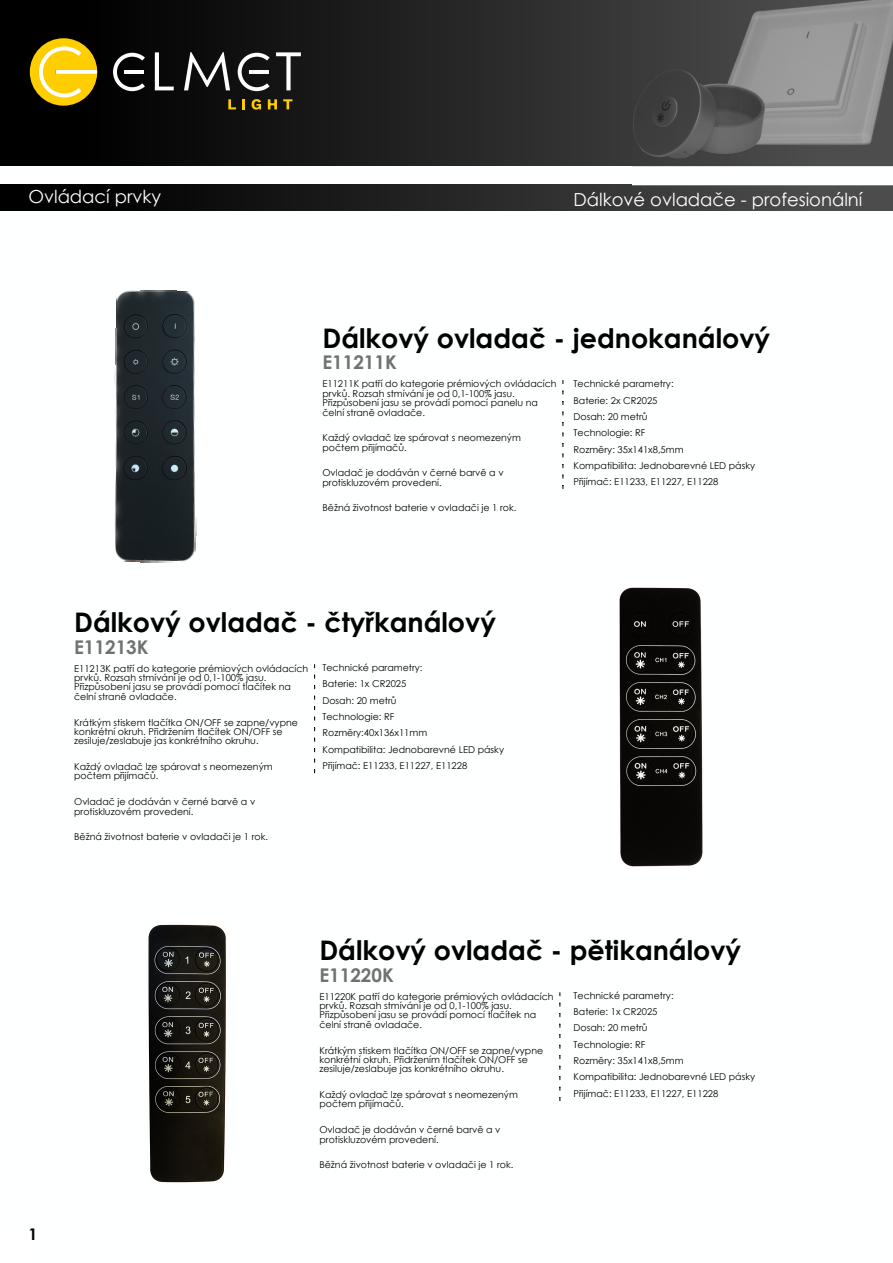
<style>
.page{position:relative;width:893px;height:1263px;background:#fff}
.page>*{position:absolute;margin:0;border:0;box-sizing:border-box;transform-origin:0 0}
.t1{font:700 27px "Century Gothic";color:#000}
.t2{font:700 18.9px "Century Gothic";color:#707171}
.t3{font:18px "Century Gothic";color:#fff}
.t4{font:700 16.05px "Century Gothic";color:#020000}
.t5{font:9.45px/9.4px "Century Gothic";color:#000}
</style>
<div class="page">
<svg style="left:0;top:0;width:633px;height:166px;background:#1a1a1a"></svg>
<div style="left:0;top:185px;width:893px;height:25px;background:linear-gradient(to right,#000,#525252)"></div>
<img style="left:633px;top:0;width:260px;height:189px">
<svg style="left:562px;top:380px;width:1px;height:109px"></svg>
<svg style="left:559px;top:992px;width:1px;height:110px"></svg>
<img style="left:148px;top:924px;width:78px;height:259px">
<svg style="left:314px;top:665px;width:1px;height:109px"></svg>
<img style="left:619px;top:587px;width:84px;height:280px">
<img style="left:114px;top:290px;width:83px;height:273px">
<svg style="left:228px;top:99px;width:8px;height:10px"></svg>
<svg style="left:242px;top:99px;width:3px;height:10px"></svg>
<svg style="left:252px;top:99px;width:9px;height:11px"></svg>
<svg style="left:268px;top:99px;width:9px;height:10px"></svg>
<svg style="left:283px;top:99px;width:9px;height:10px"></svg>
<svg style="left:113px;top:53px;width:32px;height:38px"></svg>
<hr style="left:124px;top:70px;width:20px;height:4px;background:#fffefe">
<svg style="left:238px;top:53px;width:32px;height:38px"></svg>
<hr style="left:249px;top:70px;width:20px;height:4px;background:#fffefe">
<svg style="left:155px;top:52px;width:19px;height:38px"></svg>
<svg style="left:184px;top:52px;width:46px;height:38px"></svg>
<svg style="left:276px;top:52px;width:25px;height:38px"></svg>
<div style="left:30px;top:38px;width:67px;height:68px;background:#ffce00;border-radius:33px"></div>
<svg style="left:39px;top:46px;width:58px;height:51px"></svg>
<h3 class="t3" style="left:28px;top:189px;width:134px">Ovládací prvky</h3>
<h3 class="t3" style="left:573px;top:192px;width:291px">Dálkové ovladače - profesionální</h3>
<h1 class="t1" style="left:322px;top:327px;width:449px">Dálkový ovladač - jednokanálový</h1>
<h2 class="t2" style="left:322px;top:355px;width:76px">E11211K</h2>
<p class="t5" style="left:322px;top:380px;width:236px">E11211K patří do kategorie prémiových ovládacích prvků. Rozsah stmívání je od 0,1-100% jasu.<br>Přizpůsobení jasu se provádí pomocí panelu na čelní straně ovladače.</p>
<p class="t5" style="left:322px;top:434px;width:200px">Každý ovladač lze spárovat s neomezeným počtem přĳímačů.</p>
<p class="t5" style="left:322px;top:469px;width:183px">Ovladač je dodáván v černé barvě a v protiskluzovém provedení.</p>
<p class="t5" style="left:322px;top:504px;width:196px">Běžná životnost baterie v ovladači je 1 rok.</p>
<p class="t5" style="left:573px;top:377px;width:183px;line-height:16.4px">Technické parametry:<br>Baterie: 2x CR2025<br>Dosah: 20 metrů<br>Technologie: RF<br>Rozměry: 35x141x8,5mm<br>Kompatibilita: Jednobarevné LED pásky<br>Přĳímač: E11233, E11227, E11228</p>
<h1 class="t1" style="left:74px;top:611px;width:423px">Dálkový ovladač - čtyřkanálový</h1>
<h2 class="t2" style="left:74px;top:639px;width:76px">E11213K</h2>
<p class="t5" style="left:74px;top:664px;width:236px">E11213K patří do kategorie prémiových ovládacích prvků. Rozsah stmívání je od 0,1-100% jasu.<br>Přizpůsobení jasu se provádí pomocí tlačítek na čelní straně ovladače.</p>
<p class="t5" style="left:74px;top:718px;width:225px">Krátkým stiskem tlačítka ON/OFF se zapne/vypne konkrétní okruh. Přidržením tlačítek ON/OFF se zesiluje/zeslabuje jas konkrétního okruhu.</p>
<p class="t5" style="left:74px;top:763px;width:200px">Každý ovladač lze spárovat s neomezeným počtem přĳímačů.</p>
<p class="t5" style="left:74px;top:798px;width:183px">Ovladač je dodáván v černé barvě a v protiskluzovém provedení.</p>
<p class="t5" style="left:74px;top:833px;width:196px">Běžná životnost baterie v ovladači je 1 rok.</p>
<p class="t5" style="left:322px;top:660px;width:183px;line-height:16.4px">Technické parametry:<br>Baterie: 1x CR2025<br>Dosah: 20 metrů<br>Technologie: RF<br>Rozměry:40x136x11mm<br>Kompatibilita: Jednobarevné LED pásky<br>Přĳímač: E11233, E11227, E11228</p>
<h3 class="t4" style="left:28px;top:1228px;width:10px">1</h3>
<h1 class="t1" style="left:319px;top:939px;width:423px">Dálkový ovladač - pětikanálový</h1>
<h2 class="t2" style="left:319px;top:967px;width:76px">E11220K</h2>
<p class="t5" style="left:319px;top:992px;width:236px">E11220K patří do kategorie prémiových ovládacích prvků. Rozsah stmívání je od 0,1-100% jasu.<br>Přizpůsobení jasu se provádí pomocí tlačítek na čelní straně ovladače.</p>
<p class="t5" style="left:319px;top:1046px;width:225px">Krátkým stiskem tlačítka ON/OFF se zapne/vypne konkrétní okruh. Přidržením tlačítek ON/OFF se zesiluje/zeslabuje jas konkrétního okruhu.</p>
<p class="t5" style="left:319px;top:1091px;width:200px">Každý ovladač lze spárovat s neomezeným počtem přĳímačů.</p>
<p class="t5" style="left:319px;top:1126px;width:183px">Ovladač je dodáván v černé barvě a v protiskluzovém provedení.</p>
<p class="t5" style="left:319px;top:1161px;width:196px">Běžná životnost baterie v ovladači je 1 rok.</p>
<p class="t5" style="left:573px;top:988px;width:183px;line-height:16.4px">Technické parametry:<br>Baterie: 1x CR2025<br>Dosah: 20 metrů<br>Technologie: RF<br>Rozměry: 35x141x8,5mm<br>Kompatibilita: Jednobarevné LED pásky<br>Přĳímač: E11233, E11227, E11228</p>
</div>
